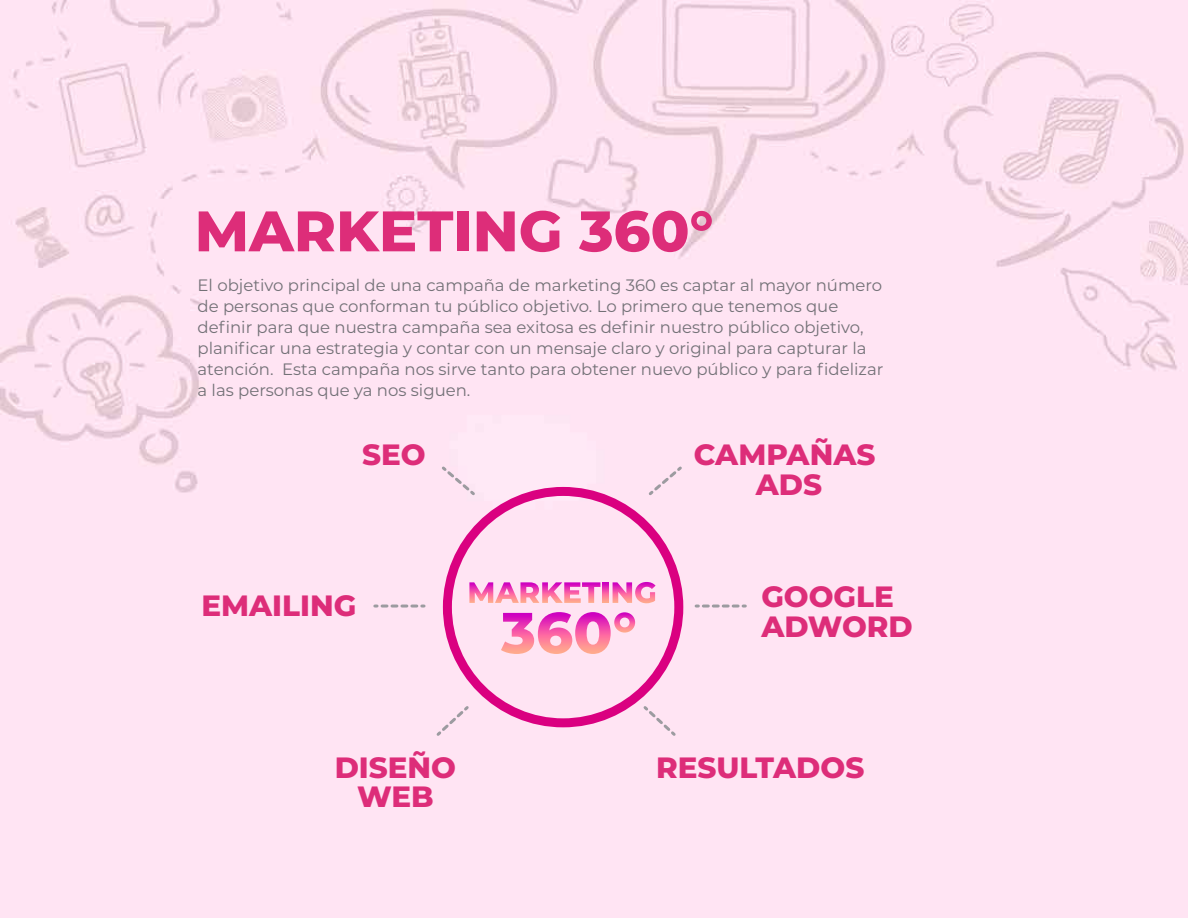
<style>
.page{position:relative;width:1188px;height:918px;background:#ffe4f3}
.page>*{position:absolute;margin:0;border:0;box-sizing:border-box;transform-origin:0 0}
.t1{font:800 57px "Montserrat";color:#dd2d79}
.t2{font:800 29.4px/29.4px "Montserrat";color:#dd2d79;text-align:center}
.t3{font:16.5px/21px "Montserrat";color:#737177}
</style>
<div class="page">
<div style="left:443px;top:487px;width:240px;height:240px;border:9px solid #da0080;border-radius:50%"></div>
<svg style="left:641px;top:703px;width:37px;height:36px"></svg>
<svg style="left:434px;top:703px;width:37px;height:36px"></svg>
<svg style="left:646px;top:464px;width:39px;height:34px"></svg>
<svg style="left:439px;top:464px;width:39px;height:34px"></svg>
<svg style="left:696px;top:605px;width:49px;height:3px"></svg>
<svg style="left:375px;top:605px;width:49px;height:3px"></svg>
<svg style="left:469px;top:582px;width:131px;height:21px;background:#f695c7"></svg>
<svg style="left:603px;top:582px;width:5px;height:21px"></svg>
<svg style="left:613px;top:582px;width:43px;height:21px"></svg>
<svg style="left:501px;top:612px;width:134px;height:42px;background:#f79ac9"></svg>
<h1 class="t1" style="left:195px;top:189px;width:520px">MARKETING 360°</h1>
<p class="t3" style="left:198px;top:274px;width:687px">El objetivo principal de una campaña de marketing 360 es captar al mayor número de personas que conforman tu público objetivo. Lo primero que tenemos que definir para que nuestra campaña sea exitosa es definir nuestro público objetivo, planificar una estrategia y contar con un mensaje claro y original para capturar la atención. Esta campaña nos sirve tanto para obtener nuevo público y para fidelizar a las personas que ya nos siguen.</p>
<h2 class="t2" style="left:362px;top:439px;width:65px">SEO</h2>
<h2 class="t2" style="left:201px;top:590px;width:156px">EMAILING</h2>
<h2 class="t2" style="left:335px;top:751px;width:123px">DISEÑO<br>WEB</h2>
<h2 class="t2" style="left:694px;top:438px;width:183px">CAMPAÑAS<br>ADS</h2>
<h2 class="t2" style="left:761px;top:581px;width:153px;text-align:left">GOOGLE<br>ADWORD</h2>
<h2 class="t2" style="left:656px;top:752px;width:210px">RESULTADOS</h2>
</div>
